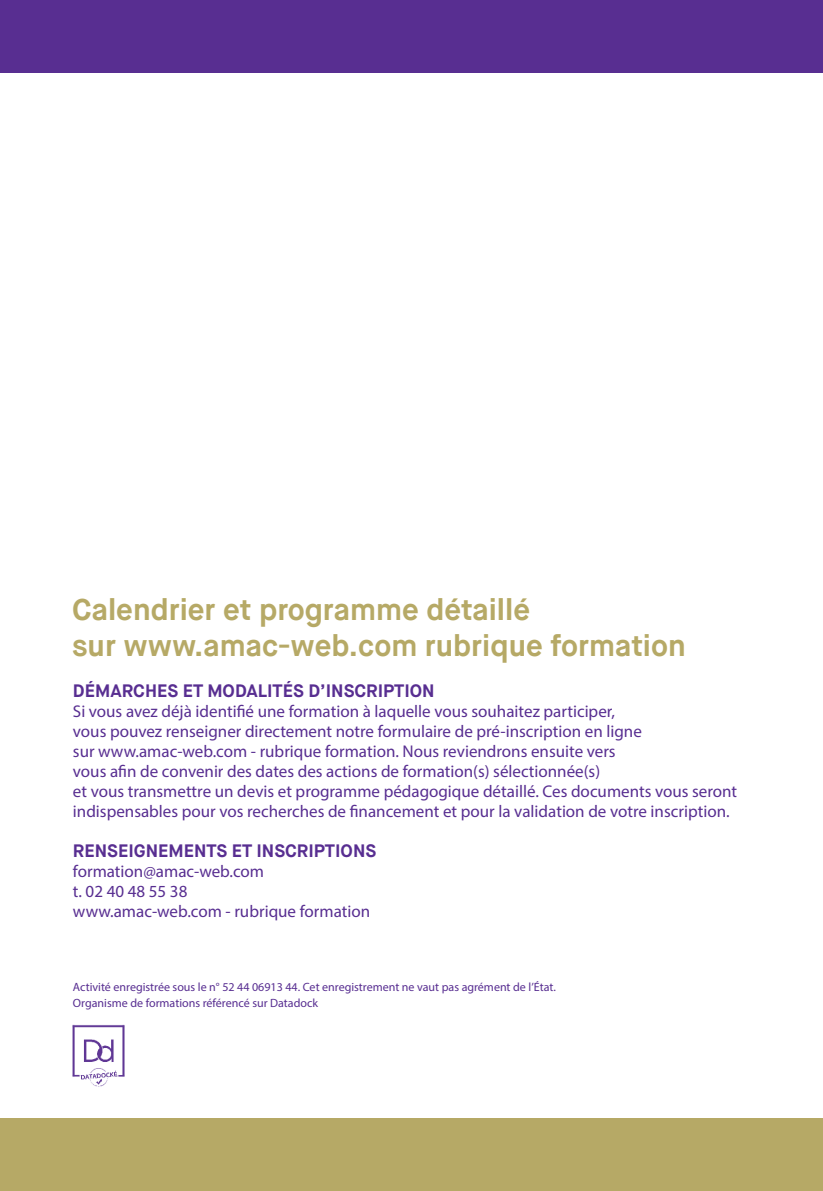
<style>
.page{position:relative;width:823px;height:1191px;background:#fff}
.page>*{position:absolute;margin:0;border:0;box-sizing:border-box;transform-origin:0 0}
.t1{font:700 30px/36px "Maison Neue";color:#b6a966}
.t2{font:700 18px "Maison Neue";color:#582e91}
.t3{font:17px/20px "Myriad Pro";color:#582e91}
.t4{font:12px/16px "Myriad Pro";color:#582e91}
</style>
<div class="page">
<div style="left:0;top:1119px;width:822px;height:72px;background:#b6a966"></div>
<div style="left:0;top:0;width:822px;height:72px;background:#582e91"></div>
<img style="left:72px;top:1024px;width:53px;height:63px">
<h1 class="t1" style="left:72px;top:592px;width:615px">Calendrier et programme détaillé<br>sur www.amac-web.com rubrique formation</h1>
<p class="t2" style="left:73px;top:679px;width:363px">DÉMARCHES ET MODALITÉS D’INSCRIPTION</p>
<p class="t3" style="left:73px;top:701px;width:665px">Si vous avez déjà identifié une formation à laquelle vous souhaitez participer,<br>vous pouvez renseigner directement notre formulaire de pré-inscription en ligne<br>sur www.amac-web.com - rubrique formation. Nous reviendrons ensuite vers<br>vous afin de convenir des dates des actions de formation(s) sélectionnée(s)<br>et vous transmettre un devis et programme pédagogique détaillé. Ces documents vous seront indispensables pour vos recherches de financement et pour la validation de votre inscription.</p>
<p class="t2" style="left:73px;top:839px;width:304px">RENSEIGNEMENTS ET INSCRIPTIONS</p>
<p class="t3" style="left:73px;top:861px;width:298px">formation@amac-web.com<br>t. 02 40 48 55 38<br>www.amac-web.com - rubrique formation</p>
<p class="t4" style="left:73px;top:978px;width:484px">Activité enregistrée sous le n° 52 44 06913 44. Cet enregistrement ne vaut pas agrément de l’État.<br>Organisme de formations référencé sur Datadock</p>
</div>
